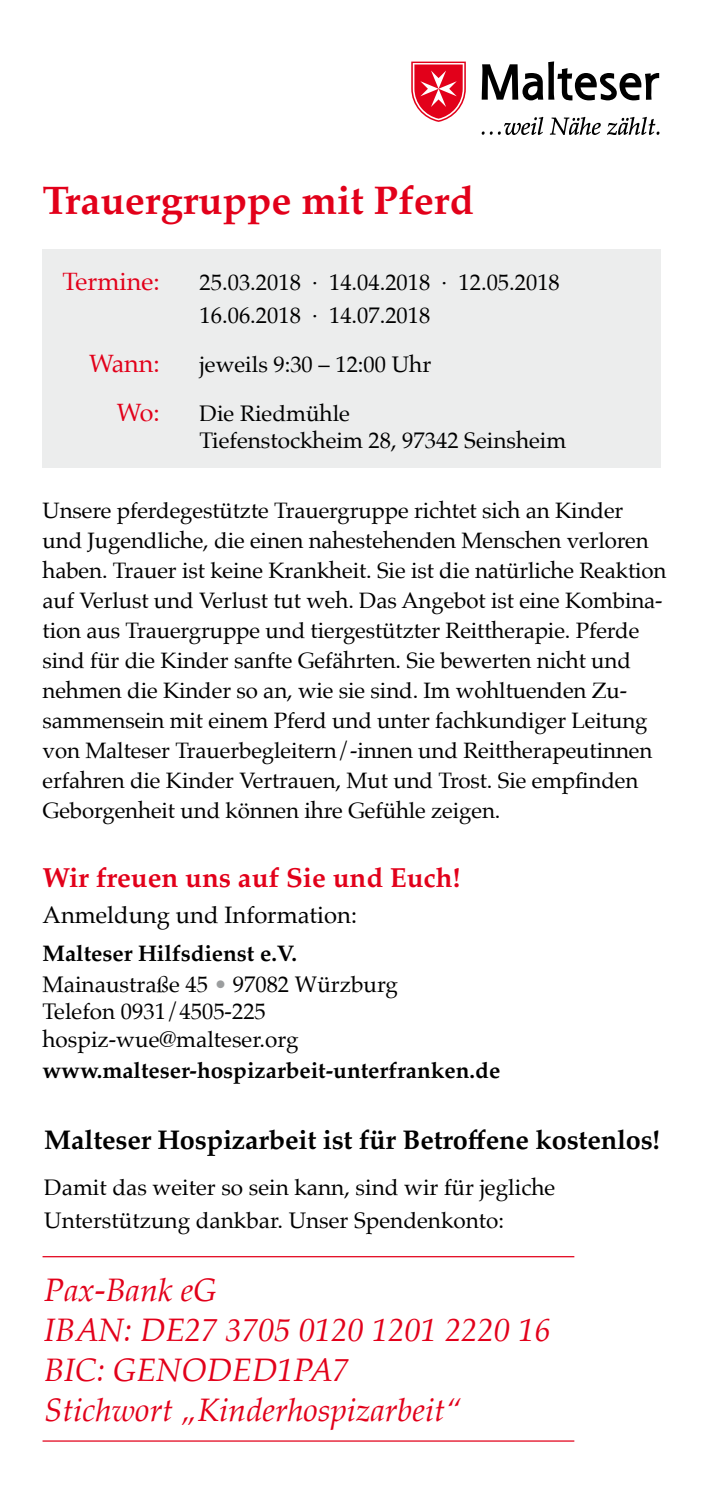
<style>
.page{position:relative;width:702px;height:1489px;background:#fff}
.page>*{position:absolute;margin:0;border:0;box-sizing:border-box;transform-origin:0 0}
.t1{font:700 40px "Palatino";color:#e2001a}
.t2{font:italic 32.5px/40px "Palatino";color:#e2001a}
.t3{font:700 27.5px "Palatino";color:#e2001a}
.t4{font:700 27px "Palatino";letter-spacing:-.005em;color:#000}
.t5{font:25px "Palatino";color:#e2001a}
.t6{font:23.75px "Palatino";color:#000}
.t7{font:22.5px/32.5px "Palatino";color:#000}
.t8{font:700 22.5px "Palatino";color:#000}
.t9{font:22.25px/30px "Palatino";letter-spacing:-.005em;color:#000}
.s1{font-weight:700}
.s2{color:#9c9e9f}
</style>
<div class="page">
<div style="left:43px;top:250px;width:618px;height:218px;background:#eceded"></div>
<svg style="left:411px;top:62px;width:55px;height:60px"></svg>
<svg style="left:481px;top:61px;width:178px;height:39px"></svg>
<svg style="left:498px;top:117px;width:45px;height:18px"></svg>
<svg style="left:550px;top:117px;width:50px;height:18px"></svg>
<svg style="left:607px;top:117px;width:52px;height:18px"></svg>
<hr style="left:43px;top:1255px;width:531px;height:2px;background:#e2001a">
<hr style="left:43px;top:1440px;width:531px;height:1px;background:#e2001a">
<h1 class="t1" style="left:43px;top:166px;width:433px">Trauergruppe mit Pferd</h1>
<p class="t5" style="left:63px;top:261px;width:98px">Termine:</p>
<p class="t7" style="left:200px;top:266px;width:361px">25.03.2018 · 14.04.2018 · 12.05.2018<br>16.06.2018 · 14.07.2018</p>
<p class="t5" style="left:89px;top:342px;width:72px">Wann:</p>
<p class="t7" style="left:200px;top:348px;width:233px">jeweils 9:30 – 12:00 Uhr</p>
<p class="t5" style="left:117px;top:391px;width:44px">Wo:</p>
<p class="t7" style="left:200px;top:399px;width:368px;line-height:27.5px">Die Riedmühle<br>Tiefenstockheim 28, 97342 Seinsheim</p>
<p class="t9" style="left:43px;top:495px;width:625px">Unsere pferdegestützte Trauergruppe richtet sich an Kinder und Jugendliche, die einen nahestehenden Menschen verloren haben. Trauer ist keine Krankheit. Sie ist die natürliche Reaktion auf Verlust und Verlust tut weh. Das Angebot ist eine Kombina&shy;tion aus Trauergruppe und tiergestützter Reittherapie. Pferde sind für die Kinder sanfte Gefährten. Sie bewerten nicht und nehmen die Kinder so an, wie sie sind. Im wohltuenden Zu&shy;sammensein mit einem Pferd und unter fachkundiger Leitung von Malteser Trauerbegleitern/-innen und Reittherapeutinnen erfahren die Kinder Vertrauen, Mut und Trost. Sie empfinden Geborgenheit und können ihre Gefühle zeigen.</p>
<p class="t3" style="left:43px;top:853px;width:419px">Wir freuen uns auf Sie und Euch!</p>
<p class="t6" style="left:43px;top:894px;width:316px">Anmeldung und Information:</p>
<p class="t7" style="left:43px;top:937px;width:357px;line-height:31px"><span class="s1">Malteser Hilfsdienst e.V.<br></span>Mainaustraße 45 <span class="s2">•</span> 97082 Würzburg</p>
<p class="t7" style="left:43px;top:997px;width:257px;line-height:27.5px">Telefon 0931/4505-225 hospiz-wue@malteser.org</p>
<p class="t8" style="left:43px;top:1051px;width:459px">www.malteser-hospizarbeit-unterfranken.de</p>
<p class="t4" style="left:44px;top:1116px;width:617px">Malteser Hospizarbeit ist für Betroffene kostenlos!</p>
<p class="t7" style="left:44px;top:1171px;width:512px">Damit das weiter so sein kann, sind wir für jegliche<br>Unterstützung dankbar. Unser Spendenkonto:</p>
<h2 class="t2" style="left:44px;top:1268px;width:508px">Pax-Bank eG<br>IBAN: DE27 3705 0120 1201 2220 16<br>BIC: GENODED1PA7<br>Stichwort „Kinderhospizarbeit“</h2>
</div>
